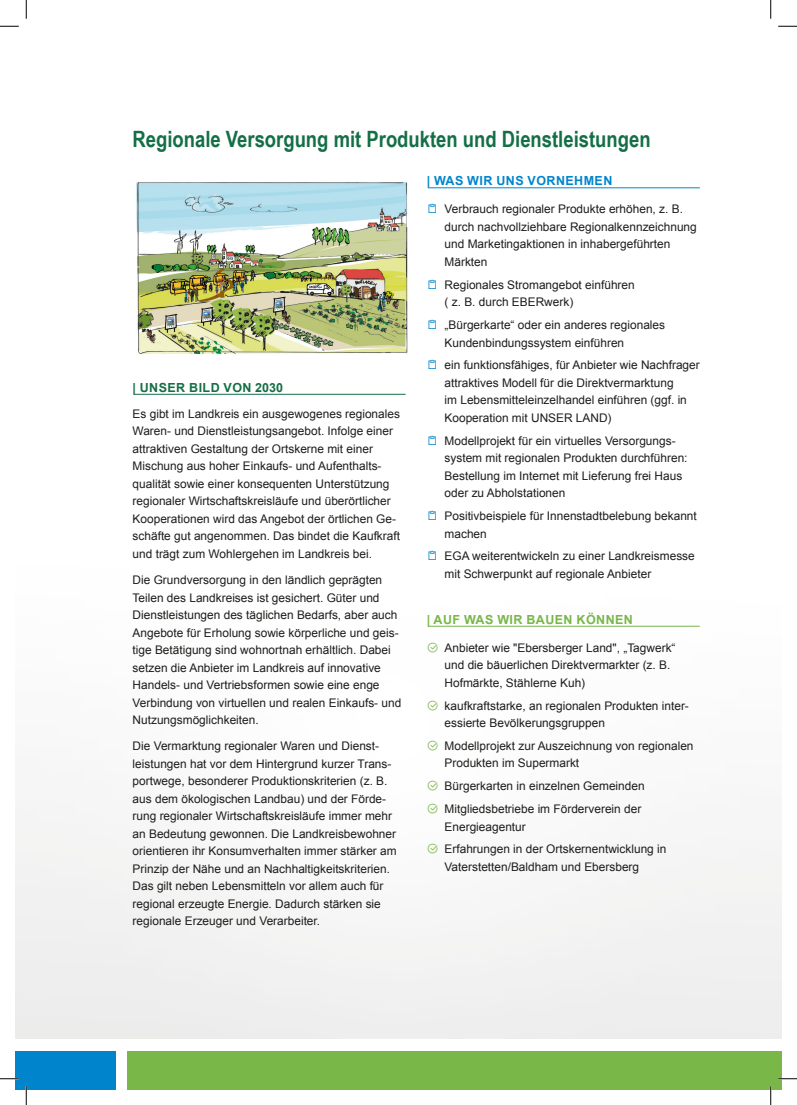
<style>
.page{position:relative;width:797px;height:1105px;background:#fff}
.page>*{position:absolute;margin:0;border:0;box-sizing:border-box;transform-origin:0 0}
.t1{font:700 22.5px "Arial Narrow";color:#146f46}
.t2{font:700 12.5px "Arial";letter-spacing:.035em;color:#79b749}
.t3{font:700 12.5px "Arial";letter-spacing:.035em;color:#0085cd}
.t4{font:700 12.5px "Arial";letter-spacing:.035em;color:#146f46}
.t5{font:11.88px/17.5px "Arial";color:#1d1d1b}
</style>
<div class="page">
<div style="left:128px;top:1051px;width:652px;height:38px;background:#79b749"></div>
<div style="left:16px;top:1051px;width:100px;height:38px;background:#0085cd"></div>
<div style="left:769px;top:1051px;width:12px;height:38px;background:#79b749"></div>
<hr style="left:134px;top:394px;width:271px;height:1px;background:#146f46">
<hr style="left:428px;top:187px;width:271px;height:1px;background:#0085cd">
<hr style="left:428px;top:626px;width:271px;height:1px;background:#79b749">
<img style="left:136px;top:182px;width:272px;height:172px">
<svg style="left:0;top:25px;width:19px;height:2px"></svg>
<svg style="left:778px;top:25px;width:19px;height:2px"></svg>
<svg style="left:0;top:1078px;width:19px;height:1px"></svg>
<svg style="left:778px;top:1078px;width:19px;height:1px"></svg>
<svg style="left:25px;top:0;width:2px;height:19px"></svg>
<svg style="left:25px;top:1086px;width:2px;height:19px"></svg>
<svg style="left:770px;top:0;width:1px;height:19px"></svg>
<svg style="left:770px;top:1086px;width:1px;height:19px"></svg>
<h1 class="t1" style="left:133px;top:122px;width:519px">Regionale Versorgung mit Produkten und Dienstleistungen</h1>
<p class="t4" style="left:133px;top:379px;width:152px">| UNSER BILD VON 2030</p>
<p class="t5" style="left:133px;top:405px;width:269px">Es gibt im Landkreis ein ausgewogenes regionales Waren- und Dienstleistungsangebot. Infolge einer attraktiven Gestaltung der Ortskerne mit einer Mischung aus hoher Einkaufs- und Aufenthalts&shy;qualität sowie einer konsequenten Unterstützung regionaler Wirtschaftskreisläufe und überörtlicher Kooperationen wird das Angebot der örtlichen Ge&shy;schäfte gut angenommen. Das bindet die Kaufkraft und trägt zum Wohlergehen im Landkreis bei.</p>
<p class="t5" style="left:133px;top:571px;width:270px">Die Grundversorgung in den ländlich geprägten Teilen des Landkreises ist gesichert. Güter und Dienstleistungen des täglichen Bedarfs, aber auch Angebote für Erholung sowie körperliche und geis&shy;tige Betätigung sind wohnortnah erhältlich. Dabei setzen die Anbieter im Landkreis auf innovative Handels- und Vertriebsformen sowie eine enge Verbindung von virtuellen und realen Einkaufs- und Nutzungsmöglichkeiten.</p>
<p class="t5" style="left:133px;top:737px;width:265px">Die Vermarktung regionaler Waren und Dienst&shy;leistungen hat vor dem Hintergrund kurzer Trans&shy;portwege, besonderer Produktionskriterien (z. B. aus dem ökologischen Landbau) und der Förde&shy;rung regionaler Wirtschaftskreisläufe immer mehr an Bedeutung gewonnen. Die Landkreisbewohner orientieren ihr Konsumverhalten immer stärker am Prinzip der Nähe und an Nachhaltigkeitskriterien.<br>Das gilt neben Lebensmitteln vor allem auch für regional erzeugte Energie. Dadurch stärken sie regionale Erzeuger und Verarbeiter.</p>
<p class="t3" style="left:427px;top:172px;width:187px">| WAS WIR UNS VORNEHMEN</p>
<p class="t5" style="left:444px;top:200px;width:254px">Verbrauch regionaler Produkte erhöhen, z. B. durch nachvollziehbare Regionalkennzeichnung und Marketingaktionen in inhabergeführten Märkten</p>
<p class="t5" style="left:444px;top:276px;width:192px">Regionales Stromangebot einführen ( z. B. durch EBERwerk)</p>
<p class="t5" style="left:444px;top:316px;width:222px">„Bürgerkarte“ oder ein anderes regionales<br>Kundenbindungssystem einführen</p>
<p class="t5" style="left:444px;top:356px;width:257px">ein funktionsfähiges, für Anbieter wie Nachfrager attraktives Modell für die Direktvermarktung<br>im Lebensmitteleinzelhandel einführen (ggf. in Kooperation mit UNSER LAND)</p>
<p class="t5" style="left:444px;top:432px;width:244px">Modellprojekt für ein virtuelles Versorgungs&shy;system mit regionalen Produkten durchführen:<br>Bestellung im Internet mit Lieferung frei Haus oder zu Abholstationen</p>
<p class="t5" style="left:444px;top:507px;width:254px">Positivbeispiele für Innenstadtbelebung bekannt machen</p>
<p class="t5" style="left:444px;top:547px;width:252px">EGA weiterentwickeln zu einer Landkreismesse mit Schwerpunkt auf regionale Anbieter</p>
<p class="t2" style="left:427px;top:610px;width:208px">| AUF WAS WIR BAUEN KÖNNEN</p>
<p class="t5" style="left:444px;top:639px;width:232px">Anbieter wie "Ebersberger Land", „Tagwerk“ und die bäuerlichen Direktvermarkter (z. B.<br>Hofmärkte, Stählerne Kuh)</p>
<p class="t5" style="left:444px;top:697px;width:246px">kaufkraftstarke, an regionalen Produkten inter&shy;essierte Bevölkerungsgruppen</p>
<p class="t5" style="left:444px;top:737px;width:250px">Modellprojekt zur Auszeichnung von regionalen<br>Produkten im Supermarkt</p>
<p class="t5" style="left:444px;top:775px;width:201px;line-height:22.8px">Bürgerkarten in einzelnen Gemeinden<br>Mitgliedsbetriebe im Förderverein der</p>
<p class="t5" style="left:444px;top:815px;width:223px;line-height:22.8px">Energieagentur<br>Erfahrungen in der Ortskernentwicklung in</p>
<p class="t5" style="left:444px;top:858px;width:196px">Vaterstetten/Baldham und Ebersberg</p>
</div>
